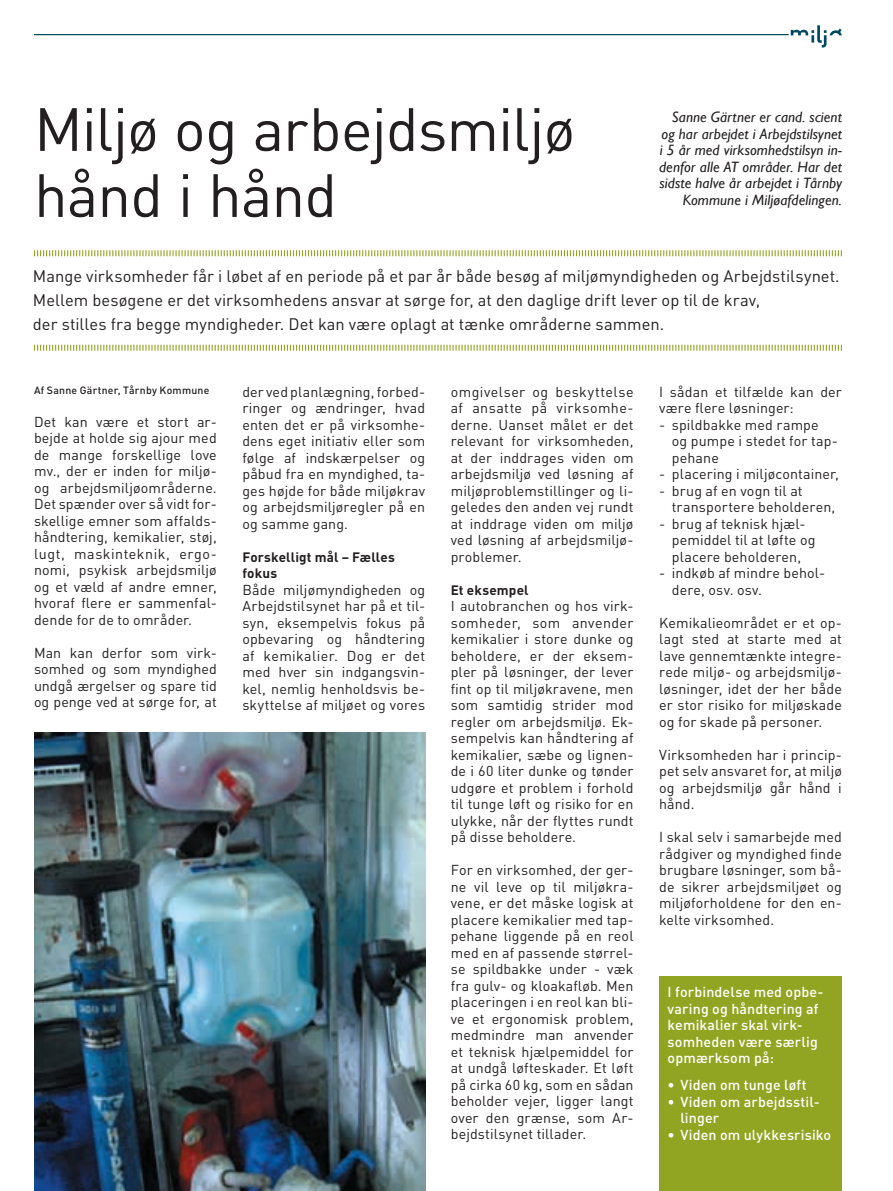
<style>
.page{position:relative;width:893px;height:1191px;background:#fff}
.page>*{position:absolute;margin:0;border:0;box-sizing:border-box;transform-origin:0 0}
.t1{font:60px/66px "DIN";letter-spacing:-.015em;color:#231f20}
.t2{font:16.5px/24px "DIN";color:#231f20}
.t3{font:italic 15px/16.5px "Gill Sans";letter-spacing:.01em;color:#231f20;text-align:right}
.t4{font:14.25px/16.5px "DIN";letter-spacing:.01em;color:#231f20;text-align:justify}
.t5{font:500 14.25px/16.5px "DIN";letter-spacing:.01em;color:#fff}
.t6{font:700 13.5px/16.5px "DIN";letter-spacing:.01em;color:#231f20}
.t7{font:500 10.5px "DIN";letter-spacing:.02em;color:#231f20}
</style>
<div class="page">
<hr style="left:34px;top:34px;width:755px;height:1px;background:#004963">
<svg style="left:791px;top:25px;width:51px;height:23px"></svg>
<div style="left:829px;top:37px;width:36px;height:8px;background:#fff"></div>
<svg style="left:34px;top:250px;width:808px;height:7px"></svg>
<svg style="left:34px;top:344px;width:808px;height:7px"></svg>
<img style="left:34px;top:732px;width:391px;height:459px">
<div style="left:659px;top:976px;width:183px;height:215px;background:#91a522"></div>
<h1 class="t1" style="left:34px;top:95px;width:543px">Miljø og arbejdsmiljø hånd i hånd</h1>
<p class="t3" style="left:659px;top:109px;width:184px">Sanne Gärtner er cand. scient og har arbejdet i Arbejdstilsynet i 5 år med virksomhedstilsyn in&shy;denfor alle AT områder. Har det sidste halve år arbejdet i Tårnby<br>Kommune i Miljøafdelingen.</p>
<p class="t2" style="left:33px;top:263px;width:808px">Mange virksomheder får i løbet af en periode på et par år både besøg af miljømyndigheden og Arbejdstilsynet.<br>Mellem besøgene er det virksomhedens ansvar at sørge for, at den daglige drift lever op til de krav,<br>der stilles fra begge myndigheder. Det kan være oplagt at tænke områderne sammen.</p>
<p class="t7" style="left:34px;top:383px;width:177px">Af Sanne Gärtner, Tårnby Kommune</p>
<p class="t4" style="left:34px;top:413px;width:184px">Det kan være et stort ar&shy;bejde at holde sig ajour med de mange forskellige love mv., der er inden for miljø&shy;og arbejdsmiljøområderne.<br>Det spænder over så vidt for&shy;skellige emner som affalds&shy;håndtering, kemikalier, støj, lugt, maskinteknik, ergo&shy;nomi, psykisk arbejdsmiljø og et væld af andre emner, hvoraf flere er sammenfal&shy;dende for de to områder.</p>
<p class="t4" style="left:34px;top:644px;width:184px">Man kan derfor som virk&shy;somhed og som myndighed undgå ærgelser og spare tid og penge ved at sørge for, at</p>
<p class="t4" style="left:242px;top:383px;width:184px">der ved planlægning, forbed&shy;ringer og ændringer, hvad enten det er på virksomhe&shy;dens eget initiativ eller som følge af indskærpelser og påbud fra en myndighed, ta&shy;ges højde for både miljøkrav og arbejdsmiljøregler på en og samme gang.</p>
<p class="t6" style="left:242px;top:548px;width:154px">Forskelligt mål – Fælles fokus</p>
<p class="t4" style="left:242px;top:581px;width:184px">Både miljømyndigheden og Arbejdstilsynet har på et til&shy;syn, eksempelvis fokus på opbevaring og håndtering af kemikalier. Dog er det med hver sin indgangsvin&shy;kel, nemlig henholdsvis be&shy;skyttelse af miljøet og vores</p>
<p class="t4" style="left:451px;top:383px;width:184px">omgivelser og beskyttelse af ansatte på virksomhe&shy;derne. Uanset målet er det relevant for virksomheden, at der inddrages viden om arbejdsmiljø ved løsning af miljøproblemstillinger og li&shy;geledes den anden vej rundt at inddrage viden om miljø ved løsning af arbejdsmiljø&shy;problemer.</p>
<p class="t6" style="left:451px;top:581px;width:79px">Et eksempel</p>
<p class="t4" style="left:451px;top:597px;width:184px">I autobranchen og hos virk&shy;somheder, som anvender kemikalier i store dunke og beholdere, er der eksem&shy;pler på løsninger, der lever fint op til miljøkravene, men som samtidig strider mod regler om arbejdsmiljø. Ek&shy;sempelvis kan håndtering af kemikalier, sæbe og lignen&shy;de i 60 liter dunke og tønder udgøre et problem i forhold til tunge løft og risiko for en ulykke, når der flyttes rundt på disse beholdere.</p>
<p class="t4" style="left:451px;top:861px;width:184px">For en virksomhed, der ger&shy;ne vil leve op til miljøkra&shy;vene, er det måske logisk at placere kemikalier med tap&shy;pehane liggende på en reol med en af passende størrel&shy;se spildbakke under - væk fra gulv- og kloakafløb. Men placeringen i en reol kan bli&shy;ve et ergonomisk problem, medmindre man anvender et teknisk hjælpemiddel for at undgå løfteskader. Et løft på cirka 60 kg, som en sådan beholder vejer, ligger langt over den grænse, som Ar&shy;bejdstilsynet tillader.</p>
<p class="t4" style="left:659px;top:383px;width:184px">I sådan et tilfælde kan der være flere løsninger:</p>
<p class="t4" style="left:672px;top:416px;width:168px;text-align:left;text-indent:-13px">- spildbakke med rampe<br>og pumpe i stedet for tap&shy;pehane</p>
<p class="t4" style="left:659px;top:465px;width:181px">- placering i miljøcontainer,</p>
<p class="t4" style="left:672px;top:482px;width:165px;text-indent:-13px">- brug af en vogn til at transportere beholderen,</p>
<p class="t4" style="left:672px;top:515px;width:145px;text-align:left;text-indent:-13px">- brug af teknisk hjæl&shy;pemiddel til at løfte og placere beholderen,</p>
<p class="t4" style="left:672px;top:564px;width:155px;text-indent:-13px">- indkøb af mindre behol&shy;dere, osv. osv.</p>
<p class="t4" style="left:659px;top:614px;width:184px">Kemikalieområdet er et op&shy;lagt sted at starte med at lave gennemtænkte integre&shy;rede miljø- og arbejdsmiljø&shy;løsninger, idet der her både er stor risiko for miljøskade og for skade på personer.</p>
<p class="t4" style="left:659px;top:746px;width:184px">Virksomheden har i princip&shy;pet selv ansvaret for, at miljø og arbejdsmiljø går hånd i hånd.</p>
<p class="t4" style="left:659px;top:828px;width:184px">I skal selv i samarbejde med rådgiver og myndighed finde brugbare løsninger, som bå&shy;de sikrer arbejdsmiljøet og miljøforholdene for den en&shy;kelte virksomhed.</p>
<p class="t5" style="left:668px;top:983px;width:157px">I forbindelse med opbe&shy;varing og håndtering af kemikalier skal virk&shy;somheden være særlig opmærksom på:</p>
<p class="t5" style="left:668px;top:1076px;width:141px">• Viden om tunge løft</p>
<p class="t5" style="left:680px;top:1092px;width:141px;text-indent:-13px">• Viden om arbejdsstil&shy;linger</p>
<p class="t5" style="left:668px;top:1125px;width:165px">• Viden om ulykkesrisiko</p>
</div>
